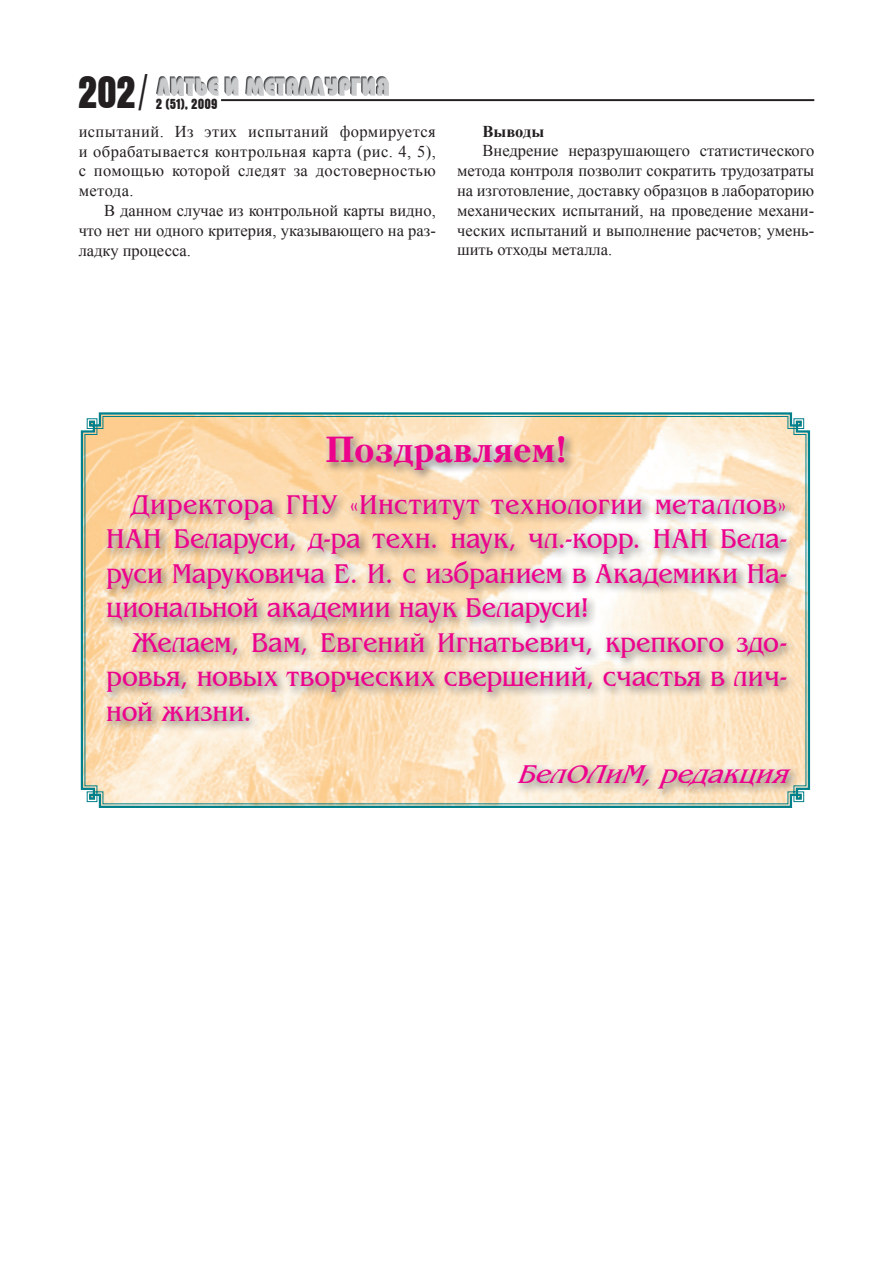
<style>
.page{position:relative;width:893px;height:1263px;background:#fff}
.page>*{position:absolute;margin:0;border:0;box-sizing:border-box;transform-origin:0 0}
.t1{font:700 condensed 46.5px "Aurora BT";color:#231f20}
.t2{font:700 36px "Kudriashov";color:#ed028c}
.t3{font:28.5px/34.5px "AG Bengaly";letter-spacing:-.005em;color:#ed028c;text-align:justify;scale:.9 1}
.t4{font:italic 27px "AG Bengaly";color:#ed028c}
.t5{font:16.5px/19.8px "Times New Roman";color:#231f20;text-align:justify}
.t6{font:700 16.5px "Times New Roman";color:#231f20}
.t7{font:700 condensed 15px "Aurora BT";letter-spacing:.015em;color:#231f20}
.s1{font-weight:400}
</style>
<div class="page">
<img style="left:156px;top:77px;width:233px;height:19px">
<hr style="left:221px;top:99px;width:593px;height:2px;background:#231f20">
<svg style="left:80px;top:412px;width:731px;height:396px;background:#68adac"></svg>
<svg style="left:84px;top:416px;width:723px;height:389px;background:#ddd3b1"></svg>
<div style="left:97px;top:426px;width:700px;height:371px;background:#fff;opacity:.75"></div>
<h1 class="t1" style="left:79px;top:66px;width:70px">202<span class="s1">/</span></h1>
<p class="t7" style="left:156px;top:95px;width:63px">2 (51), 2009</p>
<p class="t5" style="left:79px;top:121px;width:359px">испытаний. Из этих испытаний формируется и обрабатывается контрольная карта (рис. 4, 5), с помощью которой следят за достоверностью метода.</p>
<p class="t5" style="left:79px;top:200px;width:359px;text-indent:25px">В данном случае из контрольной карты видно, что нет ни одного критерия, указывающего на раз&shy;ладку процесса.</p>
<p class="t6" style="left:483px;top:120px;width:63px">Выводы</p>
<p class="t5" style="left:457px;top:141px;width:359px;text-indent:25px">Внедрение неразрушающего статистического метода контроля позволит сократить трудозатраты на изготовление, доставку образцов в лабораторию механических испытаний, на проведение механи&shy;ческих испытаний и выполнение расчетов; умень&shy;шить отходы металла.</p>
<h2 class="t2" style="left:325px;top:428px;width:244px">Поздравляем!</h2>
<h3 class="t3" style="left:106px;top:487px;width:757px;text-indent:26px">Директора ГНУ «Институт технологии металлов» НАН Беларуси, д-ра техн. наук, чл.-корр. НАН Бела&shy;руси Маруковича Е. И. с избранием в Академики На&shy;циональной академии наук Беларуси!</h3>
<h3 class="t3" style="left:106px;top:625px;width:757px;text-indent:26px">Желаем, Вам, Евгений Игнатьевич, крепкого здо&shy;ровья, новых творческих свершений, счастья в лич&shy;ной жизни.</h3>
<h3 class="t4" style="left:516px;top:759px;width:283px">БелОЛиМ,редакция</h3>
</div>
